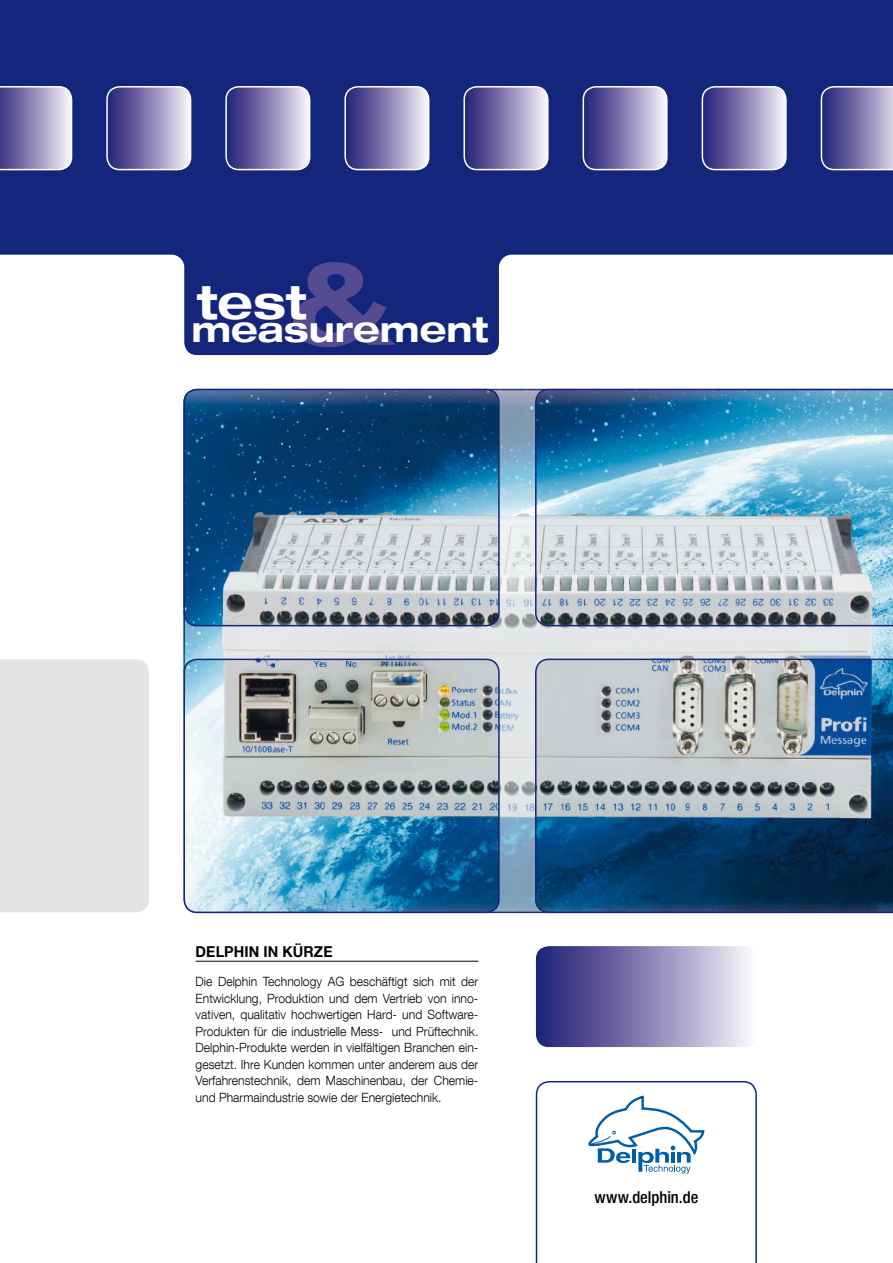
<style>
.page{position:relative;width:893px;height:1263px;background:#fff}
.page>*{position:absolute;margin:0;border:0;box-sizing:border-box;transform-origin:0 0}
.t1{font:700 expanded 115.95px "Helvetica Neue LT Com";color:#554b91}
.t2{font:700 expanded 46.65px "Helvetica Neue LT Com";color:#fff}
.t3{font:700 expanded 35.25px "Helvetica Neue LT Com";color:#fff}
.t4{font:500 condensed 16.5px "Helvetica Neue LT Com";color:#000}
.t5{font:700 15px "Helvetica Neue LT Com";letter-spacing:.015em;color:#000;scale:.95 1}
.t6{font:300 12.75px/16.5px "Helvetica Neue LT Com";color:#000;text-align:justify;scale:.95 1}
</style>
<div class="page">
<svg style="left:0;top:0;width:893px;height:355px;fill:#14267b"></svg>
<div style="left:0;top:659px;width:149px;height:253px;background:#e3e4e5"></div>
<svg style="left:821px;top:86px;width:72px;height:84px;background:#817aaf"></svg>
<svg style="left:702px;top:87px;width:84px;height:83px;background:#8a83b5"></svg>
<div style="left:702px;top:86px;width:85px;height:84px;border:2px solid #fff;border-radius:13px"></div>
<svg style="left:583px;top:87px;width:84px;height:83px;background:#8a84b5"></svg>
<div style="left:583px;top:86px;width:85px;height:84px;border:2px solid #fff;border-radius:13px"></div>
<svg style="left:464px;top:87px;width:84px;height:83px;background:#8983b4"></svg>
<div style="left:463px;top:86px;width:86px;height:84px;border:2px solid #fff;border-radius:13px"></div>
<svg style="left:345px;top:87px;width:84px;height:83px;background:#8882b4"></svg>
<div style="left:344px;top:86px;width:85px;height:84px;border:2px solid #fff;border-radius:13px"></div>
<svg style="left:107px;top:87px;width:84px;height:83px;background:#8882b4"></svg>
<div style="left:106px;top:86px;width:85px;height:84px;border:2px solid #fff;border-radius:13px"></div>
<svg style="left:0;top:86px;width:72px;height:84px;background:#9c95bf"></svg>
<svg style="left:226px;top:87px;width:84px;height:83px;background:#8882b4"></svg>
<div style="left:225px;top:86px;width:85px;height:84px;border:2px solid #fff;border-radius:13px"></div>
<svg style="left:536px;top:1081px;width:221px;height:182px"></svg>
<hr style="left:196px;top:961px;width:282px;height:1px;background:#000">
<svg style="left:536px;top:946px;width:213px;height:101px;background:#8882b4"></svg>
<img style="left:183px;top:388px;width:710px;height:526px">
<h1 class="t1" style="left:287px;top:237px;width:109px">&amp;</h1>
<h2 class="t2" style="left:197px;top:276px;width:111px">test</h2>
<h3 class="t3" style="left:191px;top:310px;width:298px">measurement</h3>
<p class="t5" style="left:196px;top:943px;width:146px">DELPHIN IN KÜRZE</p>
<p class="t6" style="left:196px;top:974px;width:299px">Die Delphin Technology AG beschäftigt sich mit der Entwicklung, Produktion und dem Vertrieb von inno&shy;vativen, qualitativ hochwertigen Hard- und Software-Produkten für die industrielle Mess- und Prüftechnik.<br>Delphin-Produkte werden in vielfältigen Branchen ein&shy;gesetzt. Ihre Kunden kommen unter anderem aus der Verfahrenstechnik, dem Maschinenbau, der Chemie&shy;und Pharmaindustrie sowie der Energietechnik.</p>
<p class="t4" style="left:594px;top:1191px;width:105px">www.delphin.de</p>
</div>
